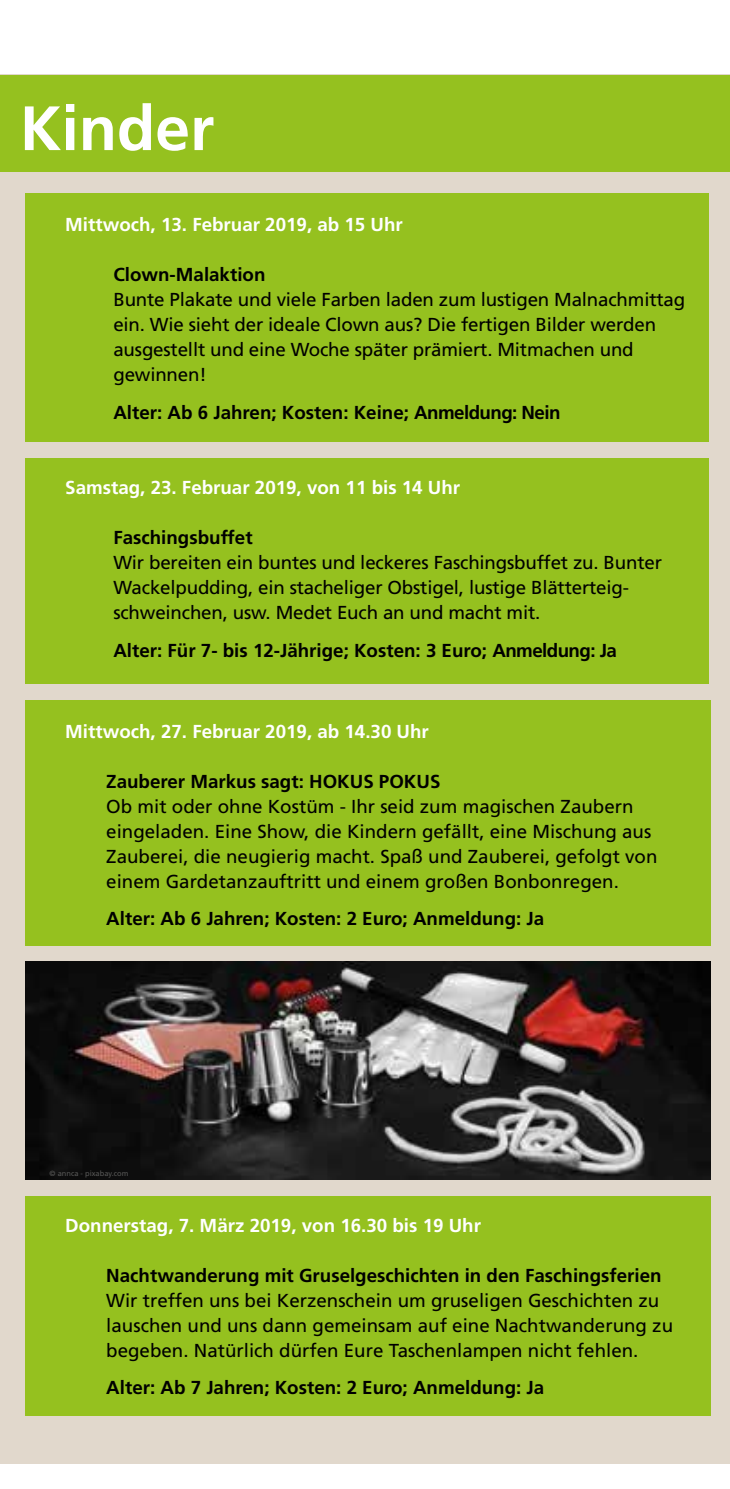
<style>
.page{position:relative;width:730px;height:1489px;background:#fff}
.page>*{position:absolute;margin:0;border:0;box-sizing:border-box;transform-origin:0 0}
.t1{font:700 62.5px "Frutiger";color:#fff}
.t2{font:18.75px/25px "Frutiger";color:#000}
.t3{font:700 18.75px "Frutiger";color:#000}
.t4{font:700 18.75px "Frutiger";color:#fff}
.t5{font:7.5px "Frutiger";color:#575756}
</style>
<div class="page">
<div style="left:0;top:75px;width:730px;height:1388px;background:#e1d8cc"></div>
<div style="left:0;top:75px;width:730px;height:96px;background:#95c11f"></div>
<div style="left:25px;top:193px;width:684px;height:249px;background:#95c11f"></div>
<div style="left:25px;top:458px;width:684px;height:225px;background:#95c11f"></div>
<div style="left:25px;top:700px;width:685px;height:245px;background:#95c11f"></div>
<div style="left:25px;top:1195px;width:686px;height:220px;background:#95c11f"></div>
<img style="left:25px;top:961px;width:685px;height:218px">
<h1 class="t1" style="left:20px;top:92px;width:196px">Kinder</h1>
<p class="t4" style="left:65px;top:214px;width:339px">Mittwoch, 13. Februar 2019, ab 15 Uhr</p>
<p class="t3" style="left:113px;top:264px;width:154px">Clown-Malaktion</p>
<p class="t2" style="left:113px;top:287px;width:573px">Bunte Plakate und viele Farben laden zum lustigen Malnachmittag ein. Wie sieht der ideale Clown aus? Die fertigen Bilder werden ausgestellt und eine Woche später prämiert. Mitmachen und gewinnen!</p>
<p class="t3" style="left:113px;top:401px;width:449px">Alter: Ab 6 Jahren; Kosten: Keine; Anmeldung: Nein</p>
<p class="t4" style="left:65px;top:476px;width:396px">Samstag, 23. Februar 2019, von 11 bis 14 Uhr</p>
<p class="t3" style="left:113px;top:526px;width:141px">Faschingsbuffet</p>
<p class="t2" style="left:113px;top:550px;width:550px">Wir bereiten ein buntes und leckeres Faschingsbuffet zu. Bunter<br>Wackelpudding, ein stacheliger Obstigel, lustige Blätterteig&shy;schweinchen, usw. Medet Euch an und macht mit.</p>
<p class="t3" style="left:113px;top:639px;width:505px">Alter: Für 7- bis 12-Jährige; Kosten: 3 Euro; Anmeldung: Ja</p>
<p class="t4" style="left:65px;top:720px;width:365px">Mittwoch, 27. Februar 2019, ab 14.30 Uhr</p>
<p class="t3" style="left:106px;top:770px;width:336px">Zauberer Markus sagt: HOKUS POKUS</p>
<p class="t2" style="left:106px;top:794px;width:553px">Ob mit oder ohne Kostüm - Ihr seid zum magischen Zaubern eingeladen. Eine Show, die Kindern gefällt, eine Mischung aus Zauberei, die neugierig macht. Spaß und Zauberei, gefolgt von einem Gardetanzauftritt und einem großen Bonbonregen.</p>
<p class="t3" style="left:106px;top:907px;width:439px">Alter: Ab 6 Jahren; Kosten: 2 Euro; Anmeldung: Ja</p>
<p class="t5" style="left:50px;top:1168px;width:80px">© annca - pixabay.com</p>
<p class="t4" style="left:65px;top:1214px;width:417px">Donnerstag, 7. März 2019, von 16.30 bis 19 Uhr</p>
<p class="t3" style="left:106px;top:1264px;width:557px">Nachtwanderung mit Gruselgeschichten in den Faschingsferien</p>
<p class="t2" style="left:106px;top:1287px;width:568px">Wir treffen uns bei Kerzenschein um gruseligen Geschichten zu lauschen und uns dann gemeinsam auf eine Nachtwanderung zu begeben. Natürlich dürfen Eure Taschenlampen nicht fehlen.</p>
<p class="t3" style="left:106px;top:1376px;width:439px">Alter: Ab 7 Jahren; Kosten: 2 Euro; Anmeldung: Ja</p>
</div>
